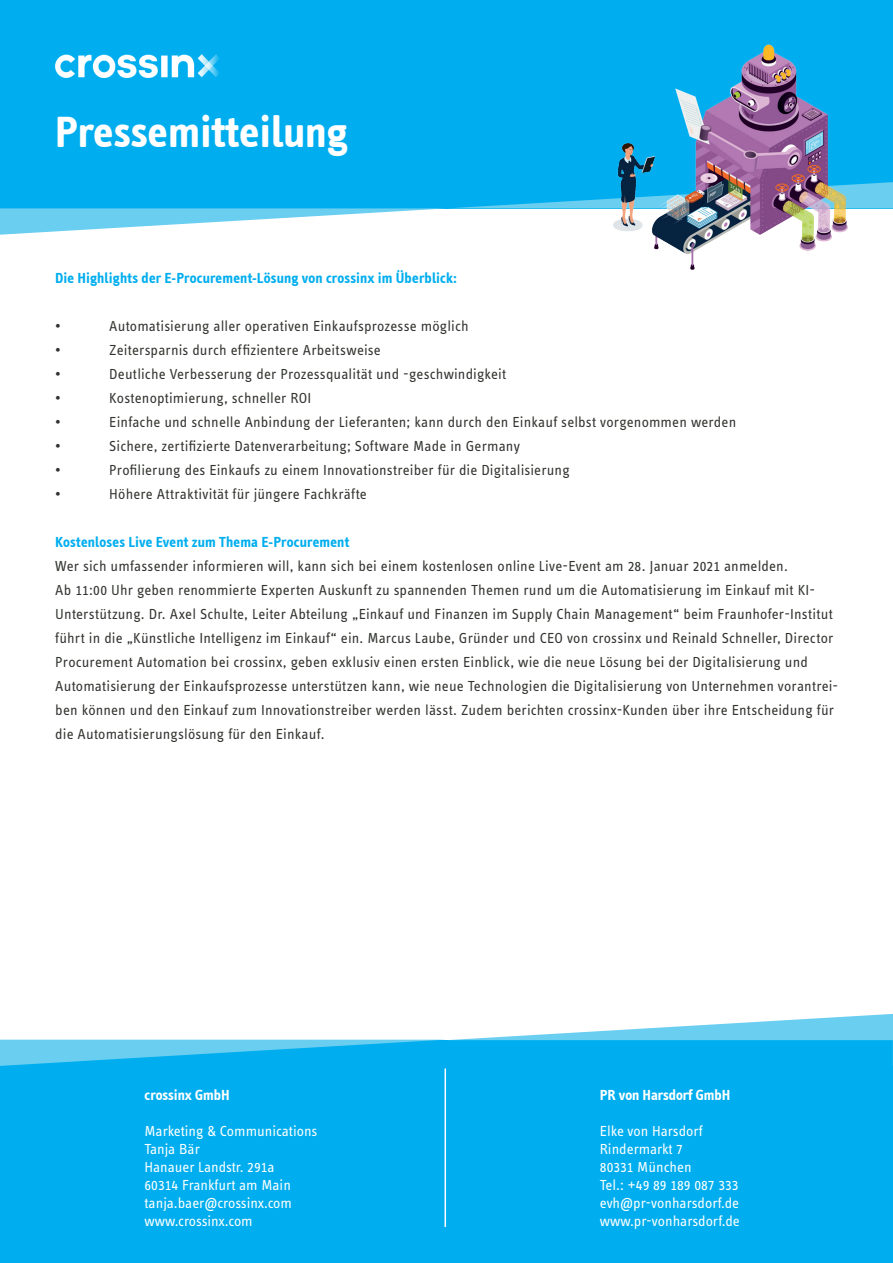
<style>
.page{position:relative;width:893px;height:1263px;background:#fff}
.page>*{position:absolute;margin:0;border:0;box-sizing:border-box;transform-origin:0 0}
.t1{font:700 45px "Info Text";color:#fff}
.t2{font:15px/24px "Info Text Regular Tf";letter-spacing:.01em;color:#31342f}
.t3{font:15px/18px "Info Text Regular Tf";color:#fff}
.t4{font:700 15px "Info Text";letter-spacing:.01em;color:#00aeef}
.t5{font:700 15px "Info Text";color:#fff}
</style>
<div class="page">
<div style="left:0;top:1040px;width:893px;height:223px;background:#00aeef"></div>
<div style="left:0;top:0;width:893px;height:208px;background:#00aeef"></div>
<hr style="left:444px;top:1068px;width:2px;height:159px;background:#fff">
<img style="left:55px;top:54px;width:164px;height:23px">
<svg style="left:0;top:182px;width:893px;height:53px"></svg>
<img style="left:611px;top:44px;width:238px;height:226px">
<hr style="left:892px;top:0;width:1px;height:208px;background:#00aeef">
<svg style="left:0;top:1014px;width:893px;height:52px"></svg>
<h1 class="t1" style="left:55px;top:106px;width:295px">Pressemitteilung</h1>
<p class="t4" style="left:55px;top:269px;width:403px">Die Highlights der E-Procurement-Lösung von crossinx im Überblick:</p>
<p class="t2" style="left:55px;top:314px;width:7px">•</p>
<p class="t2" style="left:109px;top:314px;width:361px">Automatisierung aller operativen Einkaufsprozesse möglich</p>
<p class="t2" style="left:55px;top:338px;width:7px">•</p>
<p class="t2" style="left:109px;top:338px;width:273px">Zeitersparnis durch effizientere Arbeitsweise</p>
<p class="t2" style="left:55px;top:362px;width:7px">•</p>
<p class="t2" style="left:109px;top:362px;width:398px">Deutliche Verbesserung der Prozessqualität und -geschwindigkeit</p>
<p class="t2" style="left:55px;top:386px;width:7px">•</p>
<p class="t2" style="left:109px;top:386px;width:204px">Kostenoptimierung, schneller ROI</p>
<p class="t2" style="left:55px;top:410px;width:7px">•</p>
<p class="t2" style="left:109px;top:410px;width:628px">Einfache und schnelle Anbindung der Lieferanten; kann durch den Einkauf selbst vorgenommen werden</p>
<p class="t2" style="left:55px;top:434px;width:7px">•</p>
<p class="t2" style="left:109px;top:434px;width:412px">Sichere, zertifizierte Datenverarbeitung; Software Made in Germany</p>
<p class="t2" style="left:55px;top:458px;width:7px">•</p>
<p class="t2" style="left:109px;top:458px;width:462px">Profilierung des Einkaufs zu einem Innovationstreiber für die Digitalisierung</p>
<p class="t2" style="left:55px;top:482px;width:7px">•</p>
<p class="t2" style="left:109px;top:482px;width:259px">Höhere Attraktivität für jüngere Fachkräfte</p>
<p class="t4" style="left:55px;top:533px;width:296px">Kostenloses Live Event zum Thema E-Procurement</p>
<p class="t2" style="left:55px;top:554px;width:784px">Wer sich umfassender informieren will, kann sich bei einem kostenlosen online Live-Event am 28. Januar 2021 anmelden.<br>Ab 11:00 Uhr geben renommierte Experten Auskunft zu spannenden Themen rund um die Automatisierung im Einkauf mit KI-Unterstützung. Dr. Axel Schulte, Leiter Abteilung „Einkauf und Finanzen im Supply Chain Management“ beim Fraunhofer-Institut führt in die „Künstliche Intelligenz im Einkauf“ ein. Marcus Laube, Gründer und CEO von crossinx und Reinald Schneller, Director Procurement Automation bei crossinx, geben exklusiv einen ersten Einblick, wie die neue Lösung bei der Digitalisierung und Automatisierung der Einkaufsprozesse unterstützen kann, wie neue Technologien die Digitalisierung von Unternehmen vorantrei&shy;ben können und den Einkauf zum Innovationstreiber werden lässt. Zudem berichten crossinx-Kunden über ihre Entscheidung für die Automatisierungslösung für den Einkauf.</p>
<p class="t5" style="left:145px;top:1087px;width:87px">crossinx GmbH</p>
<p class="t3" style="left:145px;top:1122px;width:174px">Marketing &amp; Communications<br>Tanja Bär<br>Hanauer Landstr. 291a<br>60314 Frankfurt am Main tanja.baer@crossinx.com www.crossinx.com</p>
<p class="t5" style="left:600px;top:1087px;width:132px">PR von Harsdorf GmbH</p>
<p class="t3" style="left:600px;top:1122px;width:141px">Elke von Harsdorf<br>Rindermarkt 7<br>80331 München<br>Tel.: +49 89 189 087 333 evh@pr-vonharsdorf.de www.pr-vonharsdorf.de</p>
</div>
